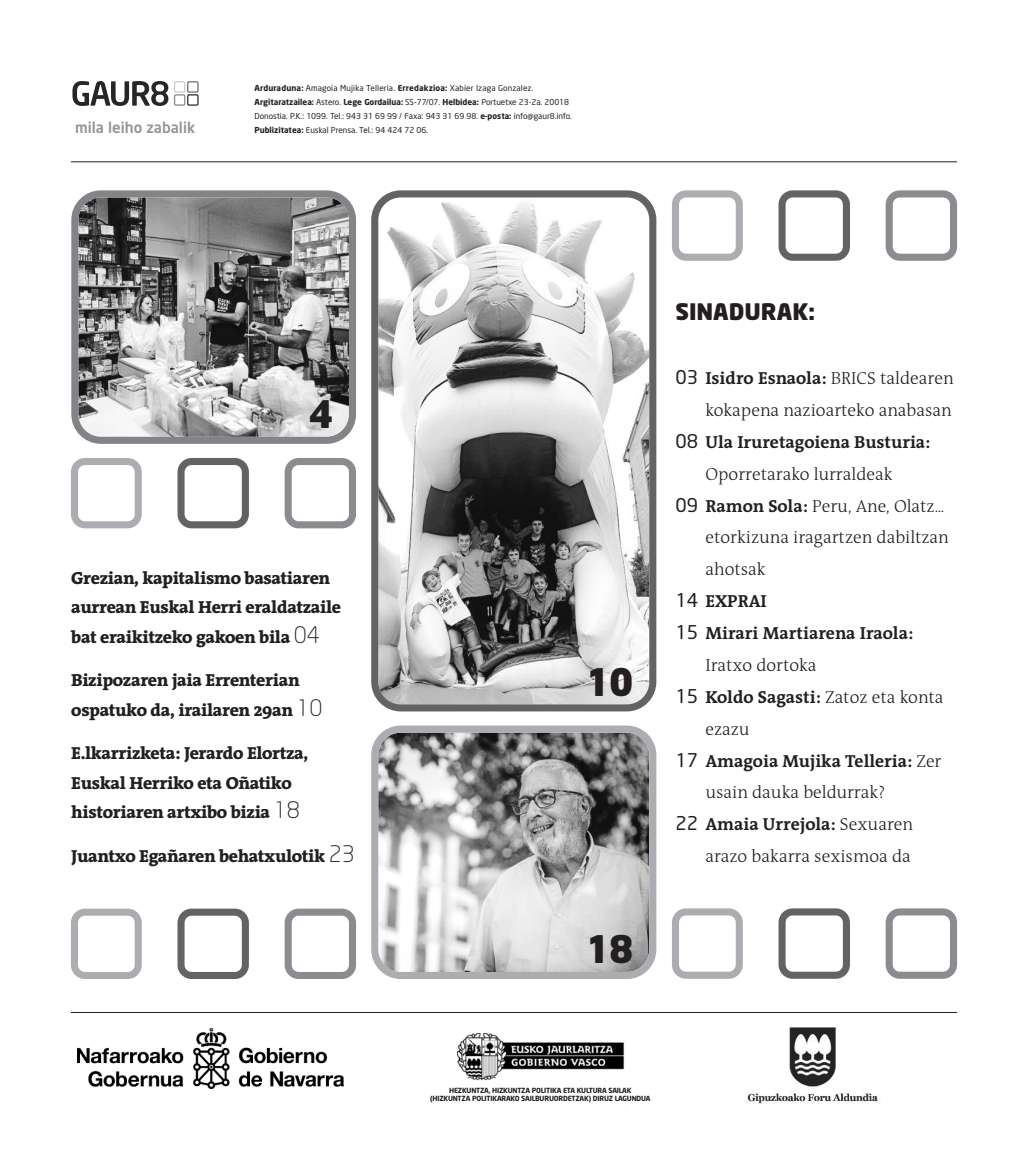
<style>
.page{position:relative;width:1028px;height:1170px;background:#fff}
.page>*{position:absolute;margin:0;border:0;box-sizing:border-box;transform-origin:0 0}
.t1{font:900 37.5px "Neo Sans";color:#231f20}
.t2{font:900 22.5px "Neo Sans";color:#231f20}
.t3{font:800 17.5px/29.4px "The Antiqua B8";letter-spacing:-.02em;color:#231f20}
.t4{font:300 17.5px "The Antiqua B3";color:#231f20}
.t5{font:700 17.5px/31.9px "The Antiqua B7";color:#231f20}
.t6{font:500 15px "Neo Sans";color:#939598}
.t7{font:8.12px/14.1px "Neo Sans";color:#231f20}
.t8{font:700 7px/8.4px "Neo Sans";letter-spacing:-.025em;color:#231f20;text-align:center}
.s1{font-weight:700}
.s2{font-family:"Neo Sans";font-weight:300;font-size:22.5px}
.s3{font-family:"Neo Sans";font-weight:400;font-size:18.75px}
.s4{font-family:"The Antiqua B3";font-weight:300}
.s5{font-family:"The Antiqua B7";font-weight:700}
</style>
<div class="page">
<hr style="left:71px;top:1012px;width:886px;height:1px;background:#231f20">
<hr style="left:71px;top:162px;width:886px;height:1px;background:#231f20">
<svg style="left:72px;top:81px;width:96px;height:25px"></svg>
<div style="left:174px;top:94px;width:11px;height:12px;border:1px solid #8c8c8c"></div>
<div style="left:174px;top:81px;width:11px;height:12px;border:1px solid #ccc"></div>
<div style="left:187px;top:94px;width:12px;height:12px;border:1px solid #333"></div>
<div style="left:187px;top:81px;width:12px;height:12px;border:1px solid #737373"></div>
<img style="left:747px;top:1027px;width:131px;height:77px">
<img style="left:458px;top:1033px;width:168px;height:48px">
<img style="left:78px;top:1028px;width:266px;height:60px">
<svg style="left:672px;top:190px;width:71px;height:71px"></svg>
<svg style="left:778px;top:190px;width:72px;height:71px"></svg>
<svg style="left:885px;top:190px;width:72px;height:71px"></svg>
<svg style="left:672px;top:908px;width:71px;height:70px"></svg>
<svg style="left:778px;top:908px;width:72px;height:70px"></svg>
<svg style="left:885px;top:908px;width:72px;height:70px"></svg>
<svg style="left:71px;top:190px;width:285px;height:254px"></svg>
<svg style="left:371px;top:190px;width:285px;height:521px"></svg>
<svg style="left:71px;top:458px;width:71px;height:70px"></svg>
<svg style="left:177px;top:458px;width:72px;height:70px"></svg>
<svg style="left:285px;top:458px;width:71px;height:70px"></svg>
<svg style="left:371px;top:725px;width:285px;height:253px"></svg>
<svg style="left:71px;top:908px;width:71px;height:70px"></svg>
<svg style="left:177px;top:908px;width:72px;height:70px"></svg>
<svg style="left:285px;top:908px;width:71px;height:70px"></svg>
<p class="t7" style="left:254px;top:81px;width:319px"><span class="s1">Arduraduna:</span> Amagoia Mujika Telleria. <span class="s1">Erredakzioa:</span> Xabier Izaga Gonzalez.<br><span class="s1">Argitaratzailea:</span> Astero. <span class="s1">Lege Gordailua:</span> SS-77/07. <span class="s1">Helbidea:</span> Portuetxe 23-2a. 20018<br>Donostia. P.K.: 1099. Tel.: 943 31 69 99 / Faxa: 943 31 69 98. <span class="s1">e-posta:</span> info@gaur8.info.</p>
<h3 class="t6" style="left:75px;top:122px;width:122px">mila leiho zabalik</h3>
<p class="t7" style="left:254px;top:124px;width:175px"><span class="s1">Publizitatea:</span> Euskal Prensa. Tel.: 94 424 72 06.</p>
<h1 class="t1" style="left:308px;top:399px;width:26px">4</h1>
<h3 class="t3" style="left:71px;top:565px;width:271px">Grezian, kapitalismo basatiaren aurrean Euskal Herri eraldatzaile bat eraikitzeko gakoen bila <span class="s2">04</span></h3>
<h3 class="t3" style="left:71px;top:667px;width:253px">Bizipozaren jaia Errenterian ospatuko da, irailaren 29an <span class="s2">10</span></h3>
<h3 class="t3" style="left:71px;top:740px;width:238px">E.lkarrizketa: Jerardo Elortza,<br>Euskal Herriko eta Oñatiko historiaren artxibo bizia <span class="s2">18</span></h3>
<h3 class="t3" style="left:71px;top:843px;width:285px">Juantxo Egañaren behatxulotik <span class="s2">23</span></h3>
<h1 class="t1" style="left:586px;top:666px;width:49px">10</h1>
<h1 class="t1" style="left:586px;top:934px;width:49px">18</h1>
<h2 class="t2" style="left:675px;top:303px;width:141px">SINADURAK:</h2>
<h3 class="t5" style="left:675px;top:364px;width:280px"><span class="s3">03</span> Isidro Esnaola: <span class="s4">BRICS taldearen</span></h3>
<h3 class="t4" style="left:705px;top:404px;width:248px">kokapena nazioarteko anabasan</h3>
<h3 class="t5" style="left:675px;top:428px;width:257px"><span class="s3">08</span> Ula Iruretagoiena Busturia:</h3>
<h3 class="t4" style="left:705px;top:468px;width:189px">Oporretarako lurraldeak</h3>
<h3 class="t4" style="left:675px;top:499px;width:270px"><span class="s3">09</span> <span class="s5">Ramon Sola:</span> Peru, Ane, Olatz...</h3>
<h3 class="t4" style="left:705px;top:531px;width:245px">etorkizuna iragartzen dabiltzan</h3>
<h3 class="t4" style="left:705px;top:563px;width:62px">ahotsak</h3>
<h3 class="t5" style="left:675px;top:587px;width:239px"><span class="s3">14</span> EXPRAI<br><span class="s3">15</span> Mirari Martiarena Iraola:</h3>
<h3 class="t4" style="left:705px;top:659px;width:113px">Iratxo dortoka</h3>
<h3 class="t5" style="left:675px;top:683px;width:270px"><span class="s3">15</span> Koldo Sagasti: <span class="s4">Zatoz eta konta</span></h3>
<h3 class="t4" style="left:705px;top:722px;width:46px">ezazu</h3>
<h3 class="t5" style="left:675px;top:746px;width:267px"><span class="s3">17</span> Amagoia Mujika Telleria: <span class="s4">Zer</span></h3>
<h3 class="t4" style="left:705px;top:786px;width:182px">usain dauka beldurrak?</h3>
<h3 class="t5" style="left:675px;top:810px;width:239px"><span class="s3">22</span> Amaia Urrejola: <span class="s4">Sexuaren</span></h3>
<h3 class="t4" style="left:705px;top:850px;width:207px">arazo bakarra sexismoa da</h3>
<p class="t8" style="left:430px;top:1086px;width:222px">HEZKUNTZA, HIZKUNTZA POLITIKA ETA KULTURA SAILAK (HIZKUNTZA POLITIKARAKO SAILBURUORDETZAK) DIRUZ LAGUNDUA</p>
</div>
